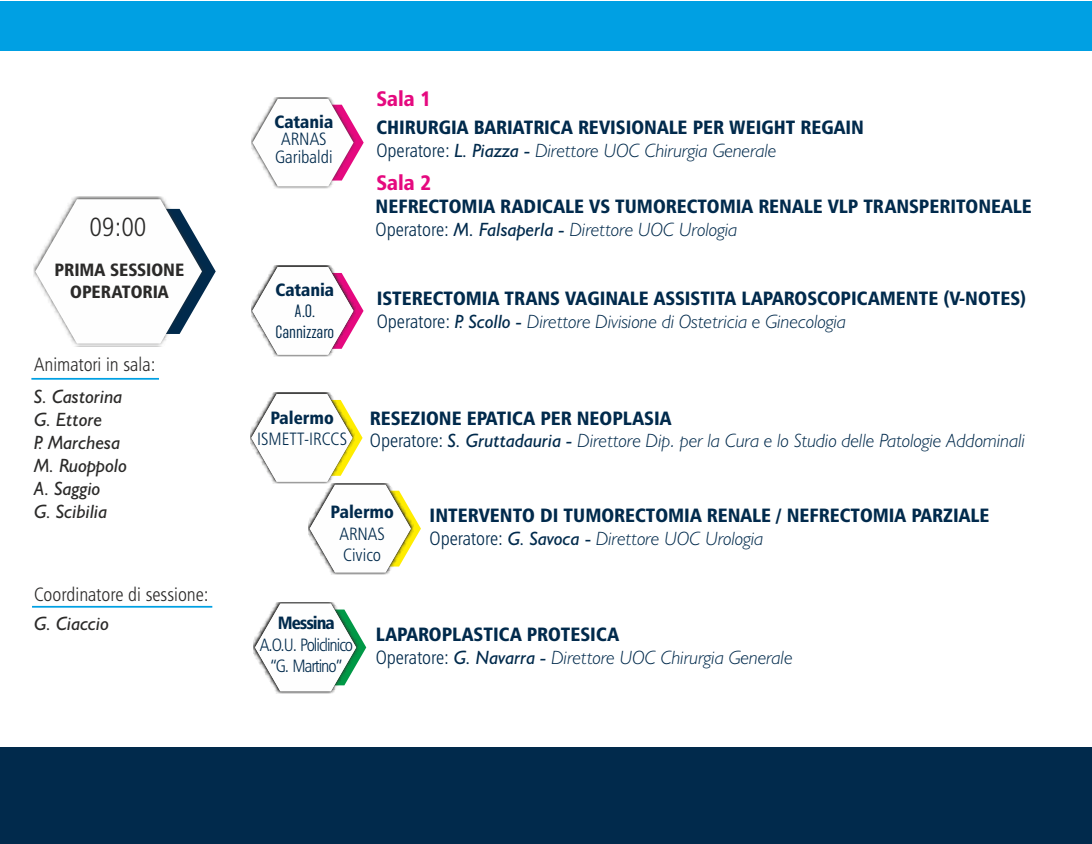
<style>
.page{position:relative;width:1092px;height:844px;background:#fff}
.page>*{position:absolute;margin:0;border:0;box-sizing:border-box;transform-origin:0 0}
.t1{font:26.25px "Humanist 777 BT Light Condensed B";color:#2b2a29}
.t2{font:21px "Humanist 777 BT Black Condensed B";color:#e5097f}
.t3{font:italic 300 19.25px "Humanist 521 BT";color:#012a4c}
.t4{font:19.25px "Humanist 777 BT Black Condensed B";color:#012a4c}
.t5{font:italic 19.25px/22.9px "Humanist 521 BT";color:#2b2a29}
.t6{font:19.25px "Humanist 777 BT Light Condensed B";color:#2b2a29}
.t7{font:17.85px/17.5px "Humanist 777 BT Light Condensed B";color:#012a4c;text-align:center}
.t8{font:17.85px "Humanist 777 BT Black Condensed B";color:#012a4c}
.t9{font:17.85px/21.3px "Humanist 777 BT Light Condensed B";letter-spacing:-.055em;color:#012a4c;text-align:center}
.t10{font:17.85px/21.7px "Humanist 777 BT Black Condensed B";color:#2b2a29;text-align:center}
.t11{font:17.85px/20.5px "Uniform Extra Condensed 4";color:#012a4c;text-align:center}
.t12{font:17.85px "Humanist 777 BT Black Condensed B";letter-spacing:-.06em;color:#012a4c}
.s1{font-family:"Humanist 777 BT Light Condensed B";font-weight:400;font-style:normal}
.s2{font-weight:400}
.s3{font-weight:400;font-style:normal}
</style>
<div class="page">
<img style="left:251px;top:97px;width:81px;height:91px">
<img style="left:251px;top:265px;width:81px;height:91px">
<img style="left:250px;top:392px;width:81px;height:52px">
<img style="left:330px;top:572px;width:60px;height:2px">
<img style="left:254px;top:602px;width:81px;height:91px">
<svg style="left:252px;top:99px;width:111px;height:87px"></svg>
<svg style="left:252px;top:267px;width:111px;height:87px"></svg>
<svg style="left:251px;top:394px;width:170px;height:178px"></svg>
<svg style="left:255px;top:603px;width:111px;height:88px"></svg>
<div style="left:0;top:747px;width:1091px;height:96px;background:#012a4c"></div>
<div style="left:0;top:1px;width:1091px;height:49px;background:#00a0e3"></div>
<img style="left:33px;top:197px;width:131px;height:150px">
<svg style="left:35px;top:199px;width:181px;height:144px"></svg>
<hr style="left:31px;top:378px;width:128px;height:1px;background:#00a0e3">
<hr style="left:32px;top:605px;width:180px;height:2px;background:#00a0e3">
<h1 class="t1" style="left:90px;top:216px;width:58px">09:00</h1>
<p class="t10" style="left:55px;top:260px;width:131px">PRIMA SESSIONE<br>OPERATORIA</p>
<p class="t6" style="left:34px;top:356px;width:123px">Animatori in sala:</p>
<p class="t5" style="left:34px;top:386px;width:94px">S. Castorina<br>G. Ettore<br>P. Marchesa<br>M. Ruoppolo<br>A. Saggio<br>G. Scibilia</p>
<p class="t6" style="left:34px;top:586px;width:176px">Coordinatore di sessione:</p>
<p class="t5" style="left:34px;top:613px;width:76px">G. Ciaccio</p>
<p class="t2" style="left:376px;top:90px;width:56px">Sala 1</p>
<p class="t8" style="left:274px;top:114px;width:60px">Catania</p>
<p class="t4" style="left:376px;top:119px;width:489px">CHIRURGIA BARIATRICA REVISIONALE PER WEIGHT REGAIN</p>
<p class="t7" style="left:275px;top:132px;width:59px">ARNAS<br>Garibaldi</p>
<p class="t3" style="left:376px;top:142px;width:402px"><span class="s1">Operatore:</span> <span class="s2">L. Piazza -</span> Direttore UOC Chirurgia Generale</p>
<p class="t2" style="left:376px;top:174px;width:56px">Sala 2</p>
<p class="t8" style="left:275px;top:282px;width:60px">Catania</p>
<p class="t11" style="left:275px;top:301px;width:60px">A.O.<br>Cannizzaro</p>
<p class="t4" style="left:375px;top:198px;width:657px">NEFRECTOMIA RADICALE VS TUMORECTOMIA RENALE VLP TRANSPERITONEALE</p>
<p class="t3" style="left:375px;top:221px;width:363px"><span class="s1">Operatore:</span> <span class="s2">M. Falsaperla -</span> Direttore UOC Urologia</p>
<p class="t4" style="left:377px;top:290px;width:651px">ISTERECTOMIA TRANS VAGINALE ASSISTITA LAPAROSCOPICAMENTE (V-NOTES)</p>
<p class="t3" style="left:377px;top:313px;width:471px"><span class="s1">Operatore:</span> <span class="s2">P. Scollo -</span> Direttore Divisione di Ostetricia e Ginecologia</p>
<p class="t8" style="left:270px;top:410px;width:65px">Palermo</p>
<p class="t7" style="left:257px;top:431px;width:91px">ISMETT-IRCCS</p>
<p class="t4" style="left:370px;top:410px;width:303px">RESEZIONE EPATICA PER NEOPLASIA</p>
<p class="t3" style="left:370px;top:432px;width:656px"><span class="s1">Operatore:</span> <span class="s2">S. Gruttadauria -</span> Direttore Dip. per la Cura e lo Studio delle Patologie Addominali</p>
<p class="t8" style="left:330px;top:504px;width:65px">Palermo</p>
<p class="t7" style="left:339px;top:524px;width:47px;line-height:21.3px;text-align:left">ARNAS<br>Civico</p>
<p class="t4" style="left:429px;top:507px;width:561px">INTERVENTO DI TUMORECTOMIA RENALE / NEFRECTOMIA PARZIALE</p>
<p class="t3" style="left:429px;top:529px;width:335px"><span class="s1">Operatore:</span> <span class="s2">G. Savoca</span> <span class="s3">-</span> Direttore UOC Urologia</p>
<p class="t12" style="left:278px;top:615px;width:58px">Messina</p>
<p class="t9" style="left:260px;top:635px;width:95px">A.O.U. Policlinico “G. Martino”</p>
<p class="t4" style="left:375px;top:626px;width:245px">LAPAROPLASTICA PROTESICA</p>
<p class="t3" style="left:375px;top:648px;width:418px"><span class="s1">Operatore:</span> <span class="s2">G. Navarra -</span> Direttore UOC Chirurgia Generale</p>
</div>
